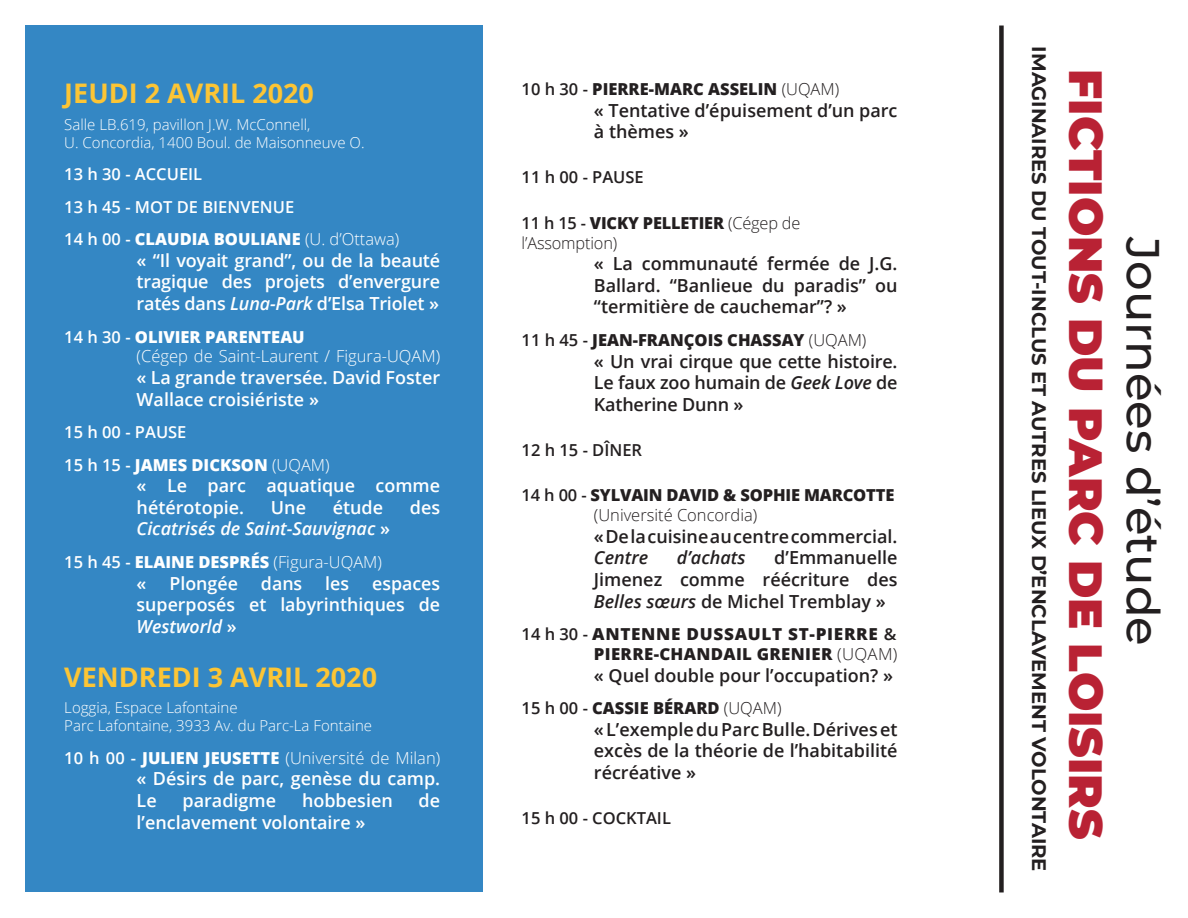
<style>
.page{position:relative;width:1188px;height:918px;background:#fff}
.page>*{position:absolute;margin:0;border:0;box-sizing:border-box;transform-origin:0 0}
.t1{font:900 46.5px "Montserrat";color:#b92234}
.t2{font:500 46.5px "Montserrat";color:#231f20}
.t3{font:700 27px "Open Sans";color:#fcc535}
.t4{font:700 19.5px "Montserrat";color:#231f20}
.t5{font:600 18px/21.6px "Open Sans";color:#231f20;text-align:justify}
.t6{font:600 18px/21.6px "Open Sans";color:#fff}
.t7{font:italic 600 18px "Open Sans";color:#fff}
.t8{font:italic 600 18px "Open Sans";color:#231f20}
.t9{font:800 16.5px "Open Sans";color:#231f20}
.t10{font:800 16.5px "Open Sans";color:#fff}
.t11{font:300 16.5px "Open Sans";color:#fff}
.t12{font:300 16.5px/19.8px "Open Sans";color:#231f20}
.t13{font:600 16.5px "Open Sans";color:#fff}
.t14{font:600 16.5px "Open Sans";color:#231f20}
.t15{font:800 16.5px "Open Sans";letter-spacing:.04em;color:#231f20;scale:1.04 1}
.t16{font:800 16.5px "Open Sans";letter-spacing:.02em;color:#231f20}
.t17{font:300 15px "Open Sans";color:#fff}
.s1{font-weight:600}
.s2{font-weight:300}
.s3{font-style:italic}
.s4{font-style:normal}
.s5{font-weight:800}
</style>
<div class="page">
<div style="left:26px;top:26px;width:457px;height:866px;background:#3487c4"></div>
<div style="left:999px;top:26px;width:5px;height:866px;background:#231f20"></div>
<p class="t3" style="left:64px;top:74px;width:251px">JEUDI 2 AVRIL 2020</p>
<p class="t17" style="left:64px;top:114px;width:248px">Salle LB.619, pavillon J.W. McConnell,</p>
<p class="t17" style="left:64px;top:132px;width:302px">U. Concordia, 1400 Boul. de Maisonneuve O.</p>
<p class="t13" style="left:64px;top:163px;width:139px">13 h 30 - ACCUEIL</p>
<p class="t13" style="left:64px;top:195px;width:231px">13 h 45 - MOT DE BIENVENUE</p>
<p class="t10" style="left:64px;top:227px;width:337px"><span class="s1">14 h 00 -</span> CLAUDIA BOULIANE <span class="s2">(U. d’Ottawa)</span></p>
<p class="t6" style="left:137px;top:249px;width:305px;text-align:justify">« “Il voyait grand”, ou de la beauté tragique des projets d’envergure ratés dans <span class="s3">Luna-Park</span> d’Elsa Triolet »</p>
<p class="t10" style="left:64px;top:324px;width:242px"><span class="s1">14 h 30 -</span> OLIVIER PARENTEAU</p>
<p class="t11" style="left:137px;top:345px;width:305px">(Cégep de Saint-Laurent / Figura-UQAM)</p>
<p class="t6" style="left:137px;top:366px;width:305px">« La grande traversée. David Foster<br>Wallace croisiériste »</p>
<p class="t13" style="left:64px;top:421px;width:124px">15 h 00 - PAUSE</p>
<p class="t10" style="left:64px;top:452px;width:267px"><span class="s1">15 h 15 -</span> JAMES DICKSON <span class="s2">(UQAM)</span></p>
<p class="t6" style="left:137px;top:475px;width:305px">« Le parc aquatique comme hétérotopie.</p>
<p class="t6" style="left:271px;top:496px;width:37px">Une</p>
<p class="t6" style="left:333px;top:496px;width:52px">étude</p>
<p class="t6" style="left:410px;top:496px;width:32px">des</p>
<p class="t7" style="left:137px;top:517px;width:255px">Cicatrisés de Saint-Sauvignac <span class="s4">»</span></p>
<p class="t10" style="left:64px;top:549px;width:319px"><span class="s1">15 h 45 -</span> ELAINE DESPRÉS <span class="s2">(Figura-UQAM)</span></p>
<p class="t6" style="left:137px;top:572px;width:11px">«</p>
<p class="t6" style="left:169px;top:572px;width:70px">Plongée</p>
<p class="t6" style="left:261px;top:572px;width:43px">dans</p>
<p class="t6" style="left:325px;top:572px;width:25px">les</p>
<p class="t6" style="left:137px;top:572px;width:305px;text-align:justify;text-indent:235px">espaces superposés et labyrinthiques de <span class="s3">Westworld</span> »</p>
<p class="t3" style="left:64px;top:658px;width:314px">VENDREDI 3 AVRIL 2020</p>
<p class="t17" style="left:64px;top:698px;width:175px">Loggia, Espace Lafontaine</p>
<p class="t17" style="left:64px;top:716px;width:309px">Parc Lafontaine, 3933 Av. du Parc-La Fontaine</p>
<p class="t11" style="left:64px;top:747px;width:377px"><span class="s1">10 h 00 -</span> <span class="s5">JULIEN JEUSETTE</span> (Université de Milan)</p>
<p class="t6" style="left:137px;top:768px;width:305px">« Désirs de parc, genèse du camp.<br>Le</p>
<p class="t6" style="left:183px;top:789px;width:95px">paradigme</p>
<p class="t6" style="left:302px;top:789px;width:92px">hobbesien</p>
<p class="t6" style="left:419px;top:789px;width:23px">de</p>
<p class="t6" style="left:137px;top:811px;width:230px">l’enclavement volontaire »</p>
<p class="t9" style="left:522px;top:76px;width:319px"><span class="s1">10 h 30 -</span> PIERRE-MARC ASSELIN <span class="s2">(UQAM)</span></p>
<p class="t5" style="left:594px;top:99px;width:305px">« Tentative d’épuisement d’un parc à thèmes »</p>
<p class="t14" style="left:522px;top:166px;width:124px">11 h 00 - PAUSE</p>
<p class="t12" style="left:522px;top:212px;width:280px"><span class="s1">11 h 15 -</span> <span class="s5">VICKY PELLETIER</span> (Cégep de l’Assomption)</p>
<p class="t5" style="left:594px;top:252px;width:305px">« La communauté fermée de J.G.<br>Ballard. “Banlieue du paradis” ou “termitière de cauchemar”? »</p>
<p class="t9" style="left:522px;top:327px;width:346px"><span class="s1">11 h 45 -</span> JEAN-FRANÇOIS CHASSAY <span class="s2">(UQAM)</span></p>
<p class="t5" style="left:594px;top:350px;width:305px">« Un vrai cirque que cette histoire.<br>Le faux zoo humain de <span class="s3">Geek Love</span> de Katherine Dunn »</p>
<p class="t14" style="left:522px;top:439px;width:122px">12 h 15 - DÎNER</p>
<p class="t9" style="left:522px;top:483px;width:374px"><span class="s1">14 h 00 -</span> SYLVAIN DAVID &amp; SOPHIE MARCOTTE</p>
<p class="t12" style="left:594px;top:505px;width:165px">(Université Concordia)</p>
<p class="t5" style="left:594px;top:525px;width:305px">« De la cuisine au centre commercial.<br><span class="s3">Centre</span></p>
<p class="t5" style="left:594px;top:547px;width:305px;text-indent:180px">d’Emmanuelle Jimenez comme réécriture des <span class="s3">Belles sœurs</span> de Michel Tremblay »</p>
<p class="t15" style="left:522px;top:622px;width:362px"><span class="s1">14 h 30 -</span> ANTENNE DUSSAULT ST-PIERRE <span class="s1">&amp;</span></p>
<p class="t16" style="left:594px;top:641px;width:305px">PIERRE-CHANDAIL GRENIER <span class="s2">(UQAM)</span></p>
<p class="t5" style="left:594px;top:664px;width:301px">« Quel double pour l’occupation? »</p>
<p class="t9" style="left:522px;top:696px;width:261px"><span class="s1">15 h 00 -</span> CASSIE BÉRARD <span class="s2">(UQAM)</span></p>
<p class="t5" style="left:594px;top:718px;width:305px">« L’exemple du Parc Bulle. Dérives et excès de la théorie de l’habitabilité récréative »</p>
<p class="t14" style="left:522px;top:807px;width:151px">15 h 00 - COCKTAIL</p>
<p class="t8" style="left:677px;top:546px;width:70px">d’achats</p>
<p class="t4" style="left:1053px;top:46px;width:827px;rotate:90deg">IMAGINAIRES DU TOUT-INCLUS ET AUTRES LIEUX D’ENCLAVEMENT VOLONTAIRE</p>
<p class="t1" style="left:1120px;top:69px;width:772px;rotate:90deg">FICTIONS DU PARC DE LOISIRS</p>
<p class="t2" style="left:1176px;top:237px;width:410px;rotate:90deg">Journées d’étude</p>
</div>
